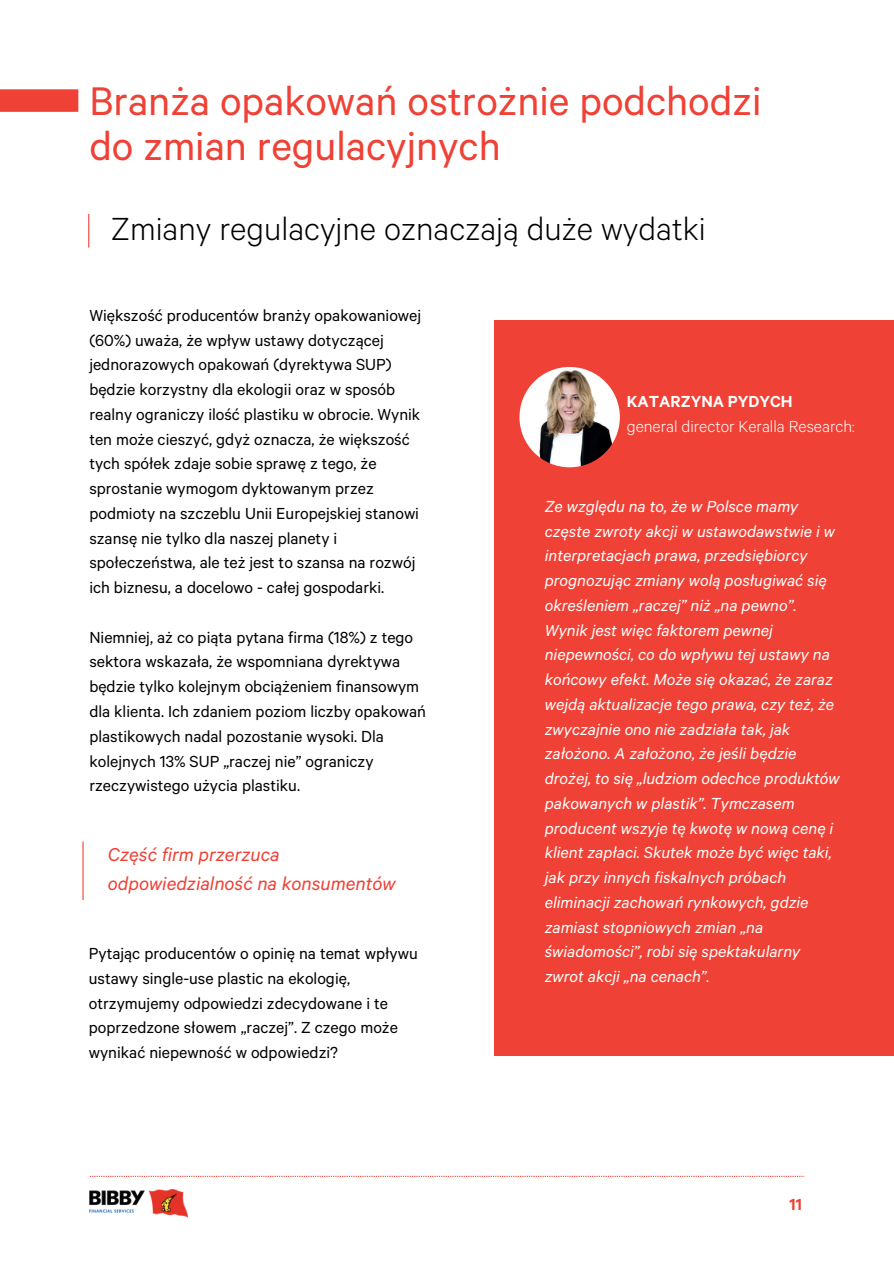
<style>
.page{position:relative;width:894px;height:1264px;background:#fff}
.page>*{position:absolute;margin:0;border:0;box-sizing:border-box;transform-origin:0 0}
.t1{font:45px/45px "Calibre";color:#ef4135}
.t2{font:300 36px "Calibre";color:#000}
.t3{font:italic 21px/29.2px "Calibre";color:#ef4135}
.t4{font:18px/24.8px "Calibre";color:#000}
.t5{font:italic 18px/24.8px "Calibre";color:#fff}
.t6{font:300 18px "Calibre";color:#fff}
.t7{font:600 18px "Calibre";color:#fff}
.t8{font:600 18px "Calibre";color:#ef4135}
</style>
<div class="page">
<svg style="left:90px;top:1175px;width:713px;height:1px"></svg>
<div style="left:0;top:89px;width:78px;height:23px;background:#ef4135"></div>
<hr style="left:88px;top:214px;width:1px;height:34px;background:#ef4135">
<hr style="left:82px;top:841px;width:2px;height:59px;background:#ef4135">
<div style="left:494px;top:320px;width:399px;height:735px;background:#ef4135"></div>
<img style="left:519px;top:367px;width:100px;height:100px;border-radius:50%">
<img style="left:89px;top:1189px;width:98px;height:28px">
<h2 class="t1" style="left:89px;top:85px;width:673px">Branża opakowań ostrożnie podchodzi do zmian regulacyjnych</h2>
<p class="t2" style="left:111px;top:217px;width:595px">Zmiany regulacyjne oznaczają duże wydatki</p>
<p class="t4" style="left:89px;top:306px;width:333px">Większość producentów branży opakowaniowej (60%) uważa, że wpływ ustawy dotyczącej jednorazowych opakowań (dyrektywa SUP) będzie korzystny dla ekologii oraz w sposób realny ograniczy ilość plastiku w obrocie. Wynik ten może cieszyć, gdyż oznacza, że większość tych spółek zdaje sobie sprawę z tego, że sprostanie wymogom dyktowanym przez podmioty na szczeblu Unii Europejskiej stanowi szansę nie tylko dla naszej planety i społeczeństwa, ale też jest to szansa na rozwój ich biznesu, a docelowo - całej gospodarki.</p>
<h3 class="t4" style="left:89px;top:627px;width:338px">Niemniej, aż co piąta pytana firma (18%) z tego sektora wskazała, że wspomniana dyrektywa będzie tylko kolejnym obciążeniem finansowym dla klienta. Ich zdaniem poziom liczby opakowań plastikowych nadal pozostanie wysoki. Dla kolejnych 13% SUP „raczej nie” ograniczy rzeczywistego użycia plastiku.</h3>
<p class="t3" style="left:108px;top:842px;width:289px">Część firm przerzuca odpowiedzialność na konsumentów</p>
<p class="t4" style="left:89px;top:943px;width:330px">Pytając producentów o opinię na temat wpływu ustawy single-use plastic na ekologię, otrzymujemy odpowiedzi zdecydowane i te poprzedzone słowem „raczej”. Z czego może wynikać niepewność w odpowiedzi?</p>
<p class="t7" style="left:626px;top:395px;width:167px">KATARZYNA PYDYCH</p>
<p class="t6" style="left:626px;top:420px;width:229px">general director Keralla Research:</p>
<p class="t5" style="left:544px;top:496px;width:296px">Ze względu na to, że w Polsce mamy częste zwroty akcji w ustawodawstwie i w interpretacjach prawa, przedsiębiorcy prognozując zmiany wolą posługiwać się określeniem „raczej” niż „na pewno”.<br>Wynik jest więc faktorem pewnej niepewności, co do wpływu tej ustawy na końcowy efekt. Może się okazać, że zaraz wejdą aktualizacje tego prawa, czy też, że zwyczajnie ono nie zadziała tak, jak założono. A założono, że jeśli będzie drożej, to się „ludziom odechce produktów pakowanych w plastik”. Tymczasem producent wszyje tę kwotę w nową cenę i klient zapłaci. Skutek może być więc taki, jak przy innych fiskalnych próbach eliminacji zachowań rynkowych, gdzie zamiast stopniowych zmian „na świadomości”, robi się spektakularny zwrot akcji „na cenach”.</p>
<h1 class="t8" style="left:789px;top:1197px;width:14px">11</h1>
</div>
